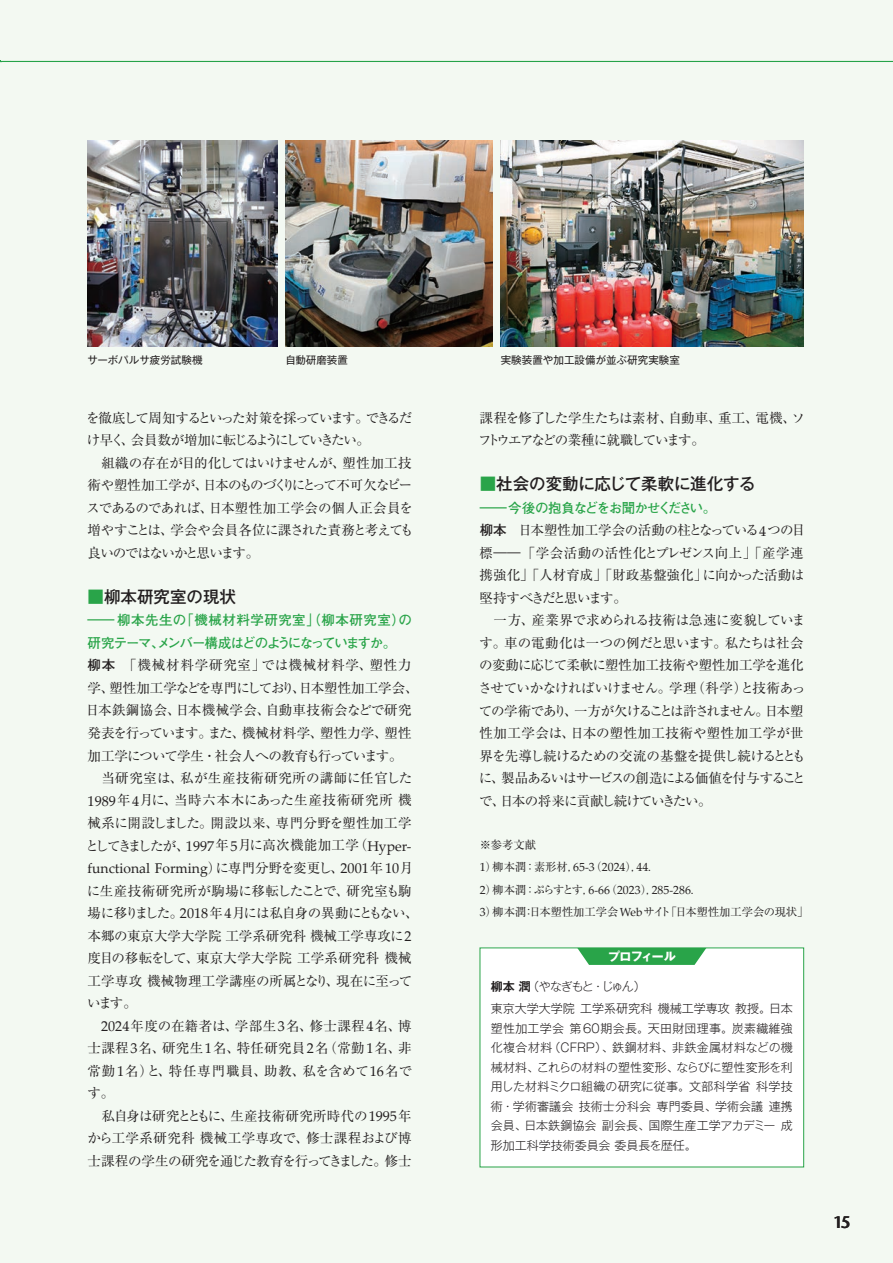
<style>
.page{position:relative;width:893px;height:1263px;background:#f3f9f2}
.page>*{position:absolute;margin:0;border:0;box-sizing:border-box;transform-origin:0 0}
.t1{font:500 16.5px "Gothic MB101 Pro";color:#231f20}
.t2{font:15.9px "Stone Sans Semi Boold";color:#231f20}
.t3{font:14.1px "Palatino Linotype";color:#231f20}
.t4{font:13.5px/22.5px "Ryumin Pro";color:#231f20}
.t5{font:13.5px/22.5px "Ryumin Pro";letter-spacing:-.02em;color:#231f20}
.t6{font:13.5px/22.5px "Ryumin Pro";letter-spacing:-.065em;color:#231f20}
.t7{font:13.5px/22.5px "Ryumin Pro";letter-spacing:.02em;color:#231f20}
.t8{font:700 13.5px/22.5px "Futo Go B101 Pro";letter-spacing:-.05em;color:#29a449;scale:2 1}
.t9{font:13.5px/22.5px "Ryumin Pro";letter-spacing:-.075em;color:#231f20}
.t10{font:700 13.5px "Futo Go B101 Pro";letter-spacing:-.09em;color:#29a449;scale:2 1}
.t11{font:300 12px/19.5px "Gothic MB101 Pro";color:#231f20}
.t12{font:700 12px "Gothic MB101 Pro";letter-spacing:-.055em;color:#fff}
.t13{font:11.25px/22.5px "Ryumin Pro";color:#231f20}
.t14{font:10.5px "Gothic MB101 Pro";letter-spacing:.005em;color:#231f20}
.s1{color:#29a449}
.s2{font-family:"Futo Go B101 Pro";font-weight:700}
.s3{font-family:"Palatino Linotype";font-size:14.25px}
.s4{font-family:"Palatino Linotype";font-size:14.1px}
.s5{font-family:"Ryumin Pro";font-size:13.5px}
.s6{font-size:14.25px}
.s7{font-family:"Palatino Linotype";font-size:12px}
.s8{font-family:"Palatino Linotype";font-size:11.7px}
.s9{font-family:"Gothic MB101 Pro De";font-weight:700}
</style>
<div class="page">
<svg style="left:0;top:61px;width:893px;height:1px"></svg>
<img style="left:88px;top:140px;width:189px;height:207px">
<img style="left:501px;top:140px;width:303px;height:207px">
<img style="left:286px;top:140px;width:206px;height:207px">
<div style="left:480px;top:948px;width:324px;height:219px;background:#fff"></div>
<svg style="left:577px;top:948px;width:129px;height:17px;background:#3dac5a"></svg>
<p class="t14" style="left:87px;top:352px;width:117px">サーボパルサ疲労試験機</p>
<p class="t14" style="left:285px;top:352px;width:64px">自動研磨装置</p>
<p class="t14" style="left:501px;top:352px;width:181px">実験装置や加工設備が並ぶ研究実験室</p>
<p class="t6" style="left:86px;top:406px;width:329px">を徹底して周知するといった対策を採っています。できるだけ早く、会員数が増加に転じるようにしていきたい。<br>　組織の存在が目的化してはいけませんが、塑性加工技術や塑性加工学が、日本のものづくりにとって不可欠なピースであるのであれば、日本塑性加工学会の個人正会員を増やすことは、学会や会員各位に課された責務と考えても良いのではないかと思います。</p>
<p class="t1" style="left:88px;top:583px;width:150px"><span class="s1">■</span>柳本研究室の現状</p>
<p class="t8" style="left:88px;top:607px;width:164px">―柳本先生の「機械材料学研究室」（柳本研究室）の研究テーマ、メンバー構成はどのようになっていますか。</p>
<p class="t4" style="left:85px;top:653px;width:335px"><span class="s2">柳本</span>　「機械材料学研究室」では機械材料学、塑性力学、塑性加工学などを専門にしており、日本塑性加工学会、日本鉄鋼協会、日本機械学会、自動車技術会などで研究発表を行っています。また、機械材料学、塑性力学、塑性加工学について学生・社会人への教育も行っています。<br>　当研究室は、私が生産技術研究所の講師に任官した<br><span class="s3">1989</span>年<span class="s3">4</span>月に、当時六本木にあった生産技術研究所機械系に開設しました。開設以来、専門分野を塑性加工学としてきましたが、<span class="s3">1997</span>年<span class="s3">5</span>月に高次機能加工学（<span class="s4">Hyper-</span></p>
<p class="t3" style="left:88px;top:858px;width:327px">functional Forming<span class="s5">）に専門分野を変更し、</span><span class="s6">2001</span><span class="s5">年</span><span class="s6">10</span><span class="s5">月</span></p>
<p class="t4" style="left:87px;top:878px;width:333px">に生産技術研究所が駒場に移転したことで、研究室も駒場に移りました。<span class="s3">2018</span>年 <span class="s3">4</span>月には私自身の異動にともない、本郷の東京大学大学院工学系研究科機械工学専攻に<span class="s3">2</span>度目の移転をして、東京大学大学院工学系研究科機械工学専攻機械物理工学講座の所属となり、現在に至っています。</p>
<p class="t7" style="left:87px;top:1013px;width:326px;text-indent:14px"><span class="s3">2024</span>年度の在籍者は、学部生<span class="s3">3</span>名、修士課程<span class="s3">4</span>名、博士課程<span class="s3">3</span>名、研究生<span class="s3">1</span>名、特任研究員<span class="s3">2</span>名（常勤<span class="s3">1</span>名、非常勤<span class="s3">1</span>名）と、特任専門職員、助教、私を含めて<span class="s3">16</span>名です。<br>　私自身は研究とともに、生産技術研究所時代の<span class="s3">1995</span>年から工学系研究科機械工学専攻で、修士課程および博士課程の学生の研究を通じた教育を行ってきました。修士</p>
<p class="t9" style="left:478px;top:406px;width:328px">課程を修了した学生たちは素材、自動車、重工、電機、ソフトウエアなどの業種に就職しています。</p>
<p class="t1" style="left:480px;top:470px;width:278px"><span class="s1">■</span>社会の変動に応じて柔軟に進化する</p>
<p class="t10" style="left:480px;top:497px;width:120px">―今後の抱負などをお聞かせください。</p>
<p class="t5" style="left:478px;top:518px;width:329px"><span class="s2">柳本</span>　日本塑性加工学会の活動の柱となっている<span class="s3">4</span>つの目標――「学会活動の活性化とプレゼンス向上」「産学連携強化」「人材育成」「財政基盤強化」に向かった活動は堅持すべきだと思います。<br>　一方、産業界で求められる技術は急速に変貌しています。車の電動化は一つの例だと思います。私たちは社会の変動に応じて柔軟に塑性加工技術や塑性加工学を進化させていかなければいけません。学理（科学）と技術あっての学術であり、一方が欠けることは許されません。日本塑性加工学会は、日本の塑性加工技術や塑性加工学が世界を先導し続けるための交流の基盤を提供し続けるとともに、製品あるいはサービスの創造による価値を付与することで、日本の将来に貢献し続けていきたい。</p>
<p class="t13" style="left:480px;top:832px;width:330px">※参考文献<br><span class="s7">1</span>）柳本潤：素形材，<span class="s7">65</span><span class="s8">-</span><span class="s7">3</span>（<span class="s7">2024</span>），<span class="s7">44</span>．<br><span class="s7">2</span>）柳本潤：ぷらすとす，<span class="s7">6</span><span class="s8">-</span><span class="s7">66</span>（<span class="s7">2023</span>），<span class="s7">285</span><span class="s8">-</span><span class="s7">286</span>．<br><span class="s7">3</span>）柳本潤：日本塑性加工学会<span class="s8">Web</span>サイト「日本塑性加工学会の現状」</p>
<p class="t12" style="left:608px;top:946px;width:69px">プロフィール</p>
<p class="t11" style="left:491px;top:973px;width:303px;line-height:22.5px"><span class="s9">柳本 潤</span>（やなぎもと・じゅん）<br>東京大学大学院 工学系研究科 機械工学専攻 教授。日本</p>
<p class="t11" style="left:491px;top:1017px;width:303px;text-align:justify">塑性加工学会 第60期会長。天田財団理事。炭素繊維強化複合材料（CFRP）、鉄鋼材料、非鉄金属材料などの機械材料、これらの材料の塑性変形、ならびに塑性変形を利用した材料ミクロ組織の研究に従事。文部科学省 科学技術・学術審議会 技術士分科会 専門委員、学術会議 連携会員、日本鉄鋼協会 副会長、国際生産工学アカデミー 成形加工科学技術委員会 委員長を歴任。</p>
<p class="t2" style="left:834px;top:1212px;width:18px">15</p>
</div>
